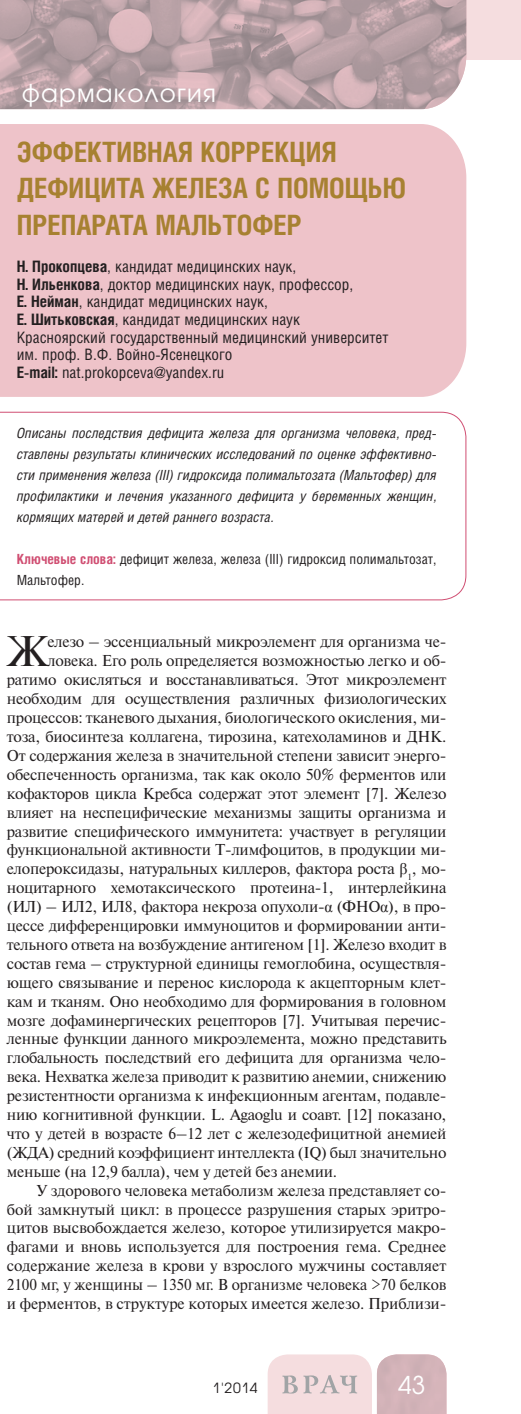
<style>
.page{position:relative;width:521px;height:1414px;background:#fff}
.page>*{position:absolute;margin:0;border:0;box-sizing:border-box;transform-origin:0 0}
.t1{font:42.7px "Newton C";color:#231f20}
.t2{font:700 28px/36.8px "Helios Cond";color:#a78131}
.t3{font:24.5px "Avant Garde Gothic C";letter-spacing:.05em;color:#fff}
.t4{font:15.75px "Newton C";letter-spacing:-.015em;color:#231f20}
.t5{font:15.75px/17.5px "Helios Cond";color:#231f20}
.t6{font:italic 14px/21px "Helios Cond";color:#231f20;text-align:justify}
.t7{font:14px/21px "Helios Cond";color:#231f20}
.t8{font:14px "Avant Garde Gothic C";color:#231f20}
.s1{font-weight:700}
.s2{font-weight:700;color:#d04e72}
.s3{font-family:"Times New Roman"}
</style>
<div class="page">
<div style="left:0;top:0;width:520px;height:60px;background:#f5dddf"></div>
<svg style="left:267px;top:1354px;width:179px;height:60px;background:#e5ccd0"></svg>
<svg style="left:0;top:0;width:421px;height:109px;background:#b8a0a5"></svg>
<img style="left:421px;top:0;width:45px;height:109px">
<div style="left:0;top:124px;width:466px;height:273px;background:#eec3c9"></div>
<svg style="left:0;top:411px;width:466px;height:190px"></svg>
<h3 class="t3" style="left:22px;top:81px;width:195px">фармакология</h3>
<h2 class="t2" style="left:17px;top:136px;width:390px">ЭФФЕКТИВНАЯ КОРРЕКЦИЯ<br>ДЕФИЦИТА ЖЕЛЕЗА С ПОМОЩЬЮ<br>ПРЕПАРАТА МАЛЬТОФЕР</h2>
<p class="t5" style="left:17px;top:260px;width:373px"><span class="s1">Н. Прокопцева</span>, кандидат медицинских наук,<br><span class="s1">Н. Ильенкова</span>, доктор медицинских наук, профессор,<br><span class="s1">Е. Нейман</span>, кандидат медицинских наук,<br><span class="s1">Е. Шитьковская</span>, кандидат медицинских наук Красноярский государственный медицинский университет им. проф. В.Ф. Войно-Ясенецкого<br><span class="s1">E-mail:</span> nat.prokopceva@yandex.ru</p>
<p class="t6" style="left:17px;top:424px;width:421px">Описаны последствия дефицита железа для организма человека, пред&shy;ставлены результаты клинических исследований по оценке эффективно&shy;сти применения железа (III) гидроксида полимальтозата (Мальтофер) для профилактики и лечения указанного дефицита у беременных женщин, кормящих матерей и детей раннего возраста.</p>
<p class="t7" style="left:17px;top:550px;width:421px"><span class="s2">Ключевые слова:</span> дефицит железа, железа (III) гидроксид полимальтозат,<br>Мальтофер.</p>
<h1 class="t1" style="left:7px;top:636px;width:43px">Ж</h1>
<p class="t4" style="left:47px;top:636px;width:400px">елезо – эссенциальный микроэлемент для организма че-</p>
<p class="t4" style="left:47px;top:655px;width:400px">ловека. Его роль определяется возможностью легко и об-</p>
<p class="t4" style="left:7px;top:674px;width:441px">ратимо окисляться и восстанавливаться. Этот микроэлемент</p>
<p class="t4" style="left:7px;top:693px;width:441px">необходим для осуществления различных физиологических</p>
<p class="t4" style="left:7px;top:712px;width:441px">процессов: тканевого дыхания, биологического окисления, ми-</p>
<p class="t4" style="left:7px;top:731px;width:441px">тоза, биосинтеза коллагена, тирозина, катехоламинов и ДНК.</p>
<p class="t4" style="left:7px;top:750px;width:441px">От содержания железа в значительной степени зависит энерго-</p>
<p class="t4" style="left:7px;top:768px;width:441px">обеспеченность организма, так как около 50% ферментов или</p>
<p class="t4" style="left:7px;top:787px;width:441px">кофакторов цикла Кребса содержат этот элемент [7]. Железо</p>
<p class="t4" style="left:7px;top:806px;width:441px">влияет на неспецифические механизмы защиты организма и</p>
<p class="t4" style="left:7px;top:825px;width:441px">развитие специфического иммунитета: участвует в регуляции</p>
<p class="t4" style="left:7px;top:844px;width:441px">функциональной активности Т-лимфоцитов, в продукции ми-</p>
<p class="t4" style="left:7px;top:863px;width:441px">елопероксидазы, натуральных киллеров, фактора роста <span class="s3">β</span><sub>1</sub>, мо-</p>
<p class="t4" style="left:7px;top:882px;width:441px">ноцитарного хемотаксического протеина-1, интерлейкина</p>
<p class="t4" style="left:7px;top:901px;width:441px">(ИЛ) – ИЛ2, ИЛ8, фактора некроза опухоли-<span class="s3">α</span> (ФНО<span class="s3">α</span>), в про-</p>
<p class="t4" style="left:7px;top:920px;width:441px">цессе дифференцировки иммуноцитов и формировании анти-</p>
<p class="t4" style="left:7px;top:939px;width:441px">тельного ответа на возбуждение антигеном [1]. Железо входит в</p>
<p class="t4" style="left:7px;top:957px;width:441px">состав гема – структурной единицы гемоглобина, осуществля-</p>
<p class="t4" style="left:7px;top:976px;width:441px">ющего связывание и перенос кислорода к акцепторным клет-</p>
<p class="t4" style="left:7px;top:995px;width:441px">кам и тканям. Оно необходимо для формирования в головном</p>
<p class="t4" style="left:7px;top:1014px;width:441px">мозге дофаминергических рецепторов [7]. Учитывая перечис-</p>
<p class="t4" style="left:7px;top:1033px;width:441px">ленные функции данного микроэлемента, можно представить</p>
<p class="t4" style="left:7px;top:1052px;width:441px">глобальность последствий его дефицита для организма чело-</p>
<p class="t4" style="left:7px;top:1071px;width:441px">века. Нехватка железа приводит к развитию анемии, снижению</p>
<p class="t4" style="left:7px;top:1090px;width:441px">резистентности организма к инфекционным агентам, подавле-</p>
<p class="t4" style="left:7px;top:1109px;width:441px">нию когнитивной функции. L. Agaoglu и соавт. [12] показано,</p>
<p class="t4" style="left:7px;top:1128px;width:441px">что у детей в возрасте 6–12 лет с железодефицитной анемией</p>
<p class="t4" style="left:7px;top:1146px;width:441px">(ЖДА) средний коэффициент интеллекта (IQ) был значительно</p>
<p class="t4" style="left:7px;top:1165px;width:331px">меньше (на 12,9 балла), чем у детей без анемии.</p>
<p class="t4" style="left:37px;top:1184px;width:411px">У здорового человека метаболизм железа представляет со-</p>
<p class="t4" style="left:7px;top:1203px;width:441px">бой замкнутый цикл: в процессе разрушения старых эритро-</p>
<p class="t4" style="left:7px;top:1222px;width:441px">цитов высвобождается железо, которое утилизируется макро-</p>
<p class="t4" style="left:7px;top:1241px;width:441px">фагами и вновь используется для построения гема. Среднее</p>
<p class="t4" style="left:7px;top:1260px;width:441px">содержание железа в крови у взрослого мужчины составляет</p>
<p class="t4" style="left:7px;top:1279px;width:440px">2100 мг, у женщины – 1350 мг. В организме человека &gt;70 белков</p>
<p class="t4" style="left:7px;top:1298px;width:441px">и ферментов, в структуре которых имеется железо. Приблизи-</p>
<p class="t8" style="left:212px;top:1381px;width:47px">1'2014</p>
<h3 class="t3" style="left:398px;top:1373px;width:29px">43</h3>
</div>
